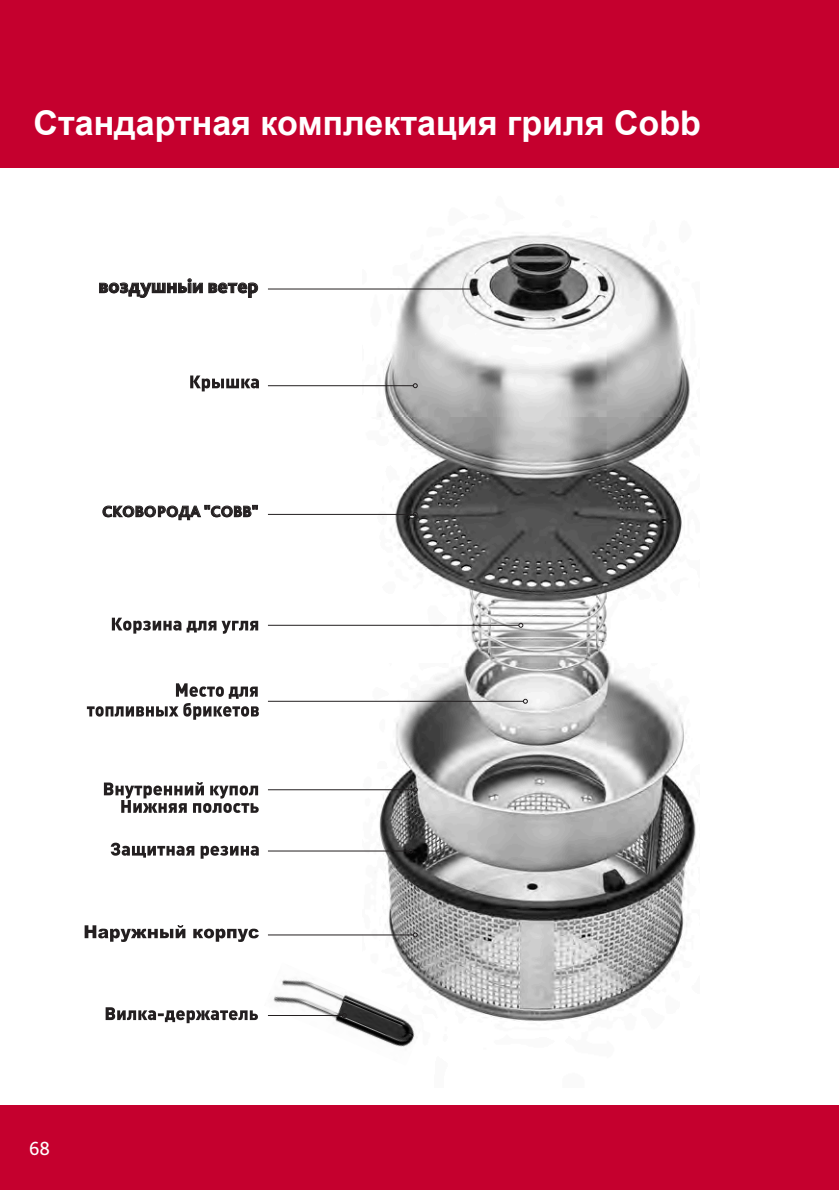
<style>
.page{position:relative;width:839px;height:1190px;background:#fff}
.page>*{position:absolute;margin:0;border:0;box-sizing:border-box;transform-origin:0 0}
.t1{font:700 34px "Arial";color:#fff}
.t2{font:800 20px "Bliss Pro";color:#231f20}
.t3{font:20px "Bliss Pro";color:#fff;scale:.95 1}
.t4{font:800 16px "Bliss Pro";color:#231f20}
</style>
<div class="page">
<img style="left:362px;top:235px;width:334px;height:787px">
<img style="left:267px;top:962px;width:157px;height:85px">
<hr style="left:268px;top:385px;width:145px;height:1px;background:#231f20">
<svg style="left:412px;top:383px;width:5px;height:5px"></svg>
<hr style="left:268px;top:514px;width:145px;height:1px;background:#231f20">
<svg style="left:412px;top:512px;width:5px;height:5px"></svg>
<hr style="left:268px;top:625px;width:250px;height:1px;background:#231f20">
<svg style="left:518px;top:623px;width:5px;height:5px"></svg>
<hr style="left:268px;top:701px;width:255px;height:1px;background:#231f20">
<svg style="left:522px;top:699px;width:5px;height:5px"></svg>
<hr style="left:268px;top:789px;width:145px;height:1px;background:#231f20">
<svg style="left:412px;top:787px;width:5px;height:5px"></svg>
<hr style="left:268px;top:934px;width:145px;height:1px;background:#231f20">
<svg style="left:412px;top:932px;width:5px;height:5px"></svg>
<hr style="left:268px;top:1015px;width:74px;height:1px;background:#231f20">
<svg style="left:341px;top:1013px;width:5px;height:5px"></svg>
<div style="left:0;top:1105px;width:838px;height:85px;background:#c5002e"></div>
<div style="left:0;top:0;width:838px;height:168px;background:#c5002e"></div>
<svg style="left:190px;top:375px;width:69px;height:16px"></svg>
<svg style="left:87px;top:683px;width:172px;height:36px"></svg>
<svg style="left:112px;top:617px;width:146px;height:16px"></svg>
<svg style="left:105px;top:1007px;width:153px;height:16px"></svg>
<svg style="left:104px;top:782px;width:154px;height:31px"></svg>
<svg style="left:111px;top:842px;width:148px;height:16px"></svg>
<svg style="left:85px;top:925px;width:174px;height:17px"></svg>
<svg style="left:102px;top:505px;width:156px;height:15px"></svg>
<svg style="left:99px;top:278px;width:159px;height:20px"></svg>
<hr style="left:268px;top:288px;width:204px;height:1px;background:#231f20">
<svg style="left:472px;top:286px;width:5px;height:5px"></svg>
<hr style="left:268px;top:850px;width:140px;height:1px;background:#231f20">
<svg style="left:408px;top:848px;width:5px;height:5px"></svg>
<p class="t1" style="left:33px;top:100px;width:668px">Стандартная комплектация гриля Cobb</p>
<p class="t2" style="left:98px;top:274px;width:161px">воздушньіи ветер</p>
<p class="t4" style="left:102px;top:501px;width:157px">CKOBOPOДA "COBB"</p>
<p class="t3" style="left:29px;top:1136px;width:24px">68</p>
</div>
